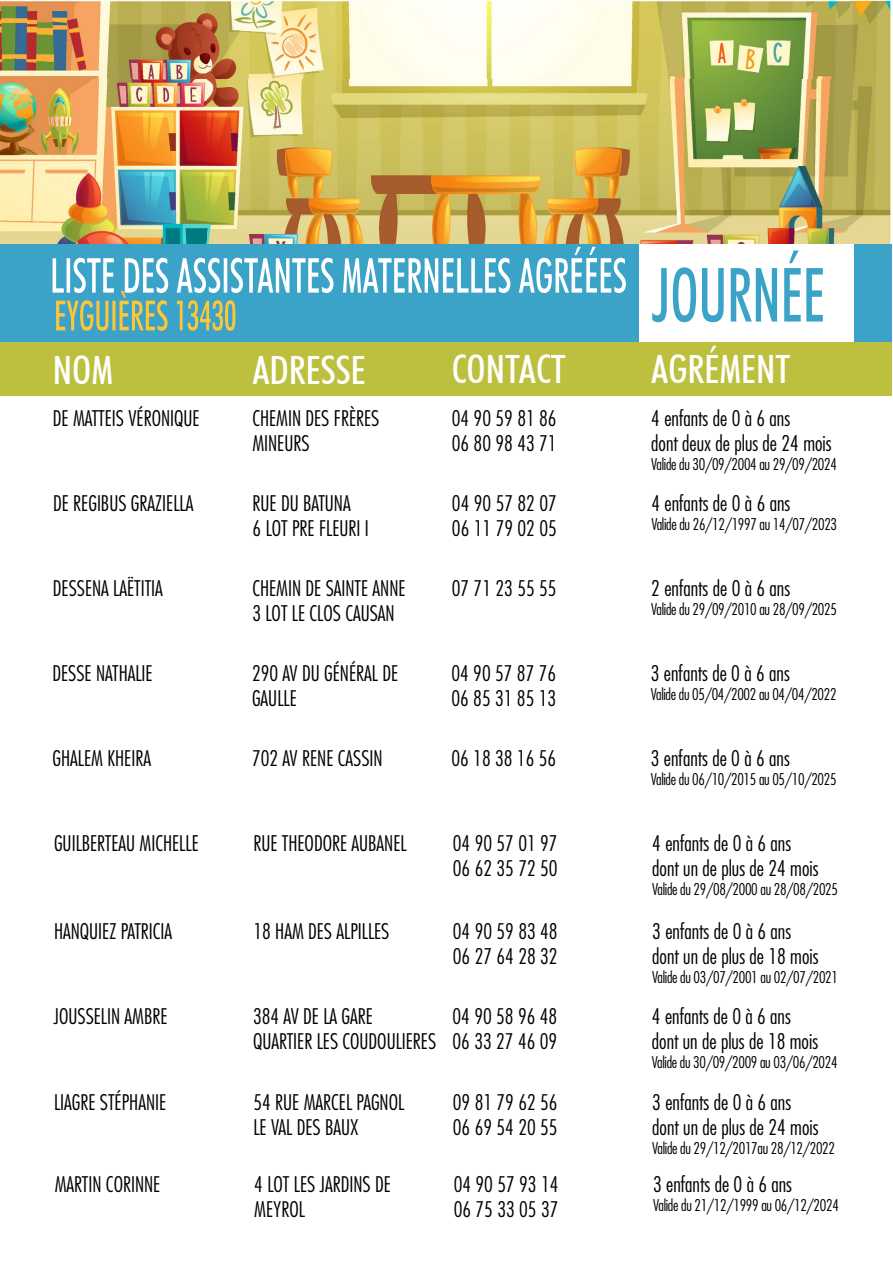
<style>
.page{position:relative;width:893px;height:1263px;background:#fff}
.page>*{position:absolute;margin:0;border:0;box-sizing:border-box;transform-origin:0 0}
.t1{font:500 condensed 39px "Futura BT";color:#fff}
.t2{font:300 condensed 21px/25.2px "Futura";color:#000}
.t3{font:300 condensed 15.75px "Futura";letter-spacing:-.02em;color:#000}
</style>
<div class="page">
<img style="left:0;top:0;width:891px;height:244px">
<div style="left:0;top:244px;width:892px;height:98px;background:#3ba3c7"></div>
<div style="left:0;top:342px;width:892px;height:53px;background:#bdc03e"></div>
<div style="left:639px;top:244px;width:215px;height:98px;background:#fff"></div>
<svg style="left:652px;top:251px;width:171px;height:71px"></svg>
<svg style="left:53px;top:247px;width:573px;height:84px"></svg>
<h1 class="t1" style="left:53px;top:347px;width:62px">NOM</h1>
<h1 class="t1" style="left:252px;top:347px;width:115px">ADRESSE</h1>
<h1 class="t1" style="left:452px;top:345px;width:116px">CONTACT</h1>
<h1 class="t1" style="left:651px;top:345px;width:141px">AGRÉMENT</h1>
<p class="t2" style="left:53px;top:406px;width:148px">DE MATTEIS VÉRONIQUE</p>
<p class="t2" style="left:252px;top:406px;width:129px">CHEMIN DES FRÈRES<br>MINEURS</p>
<p class="t2" style="left:452px;top:406px;width:106px">04 90 59 81 86<br>06 80 98 43 71</p>
<p class="t2" style="left:651px;top:406px;width:182px">4 enfants de 0 à 6 ans<br>dont deux de plus de 24 mois</p>
<p class="t3" style="left:651px;top:455px;width:187px">Valide du 30/09/2004 au 29/09/2024</p>
<p class="t2" style="left:53px;top:491px;width:142px">DE REGIBUS GRAZIELLA</p>
<p class="t2" style="left:253px;top:491px;width:118px">RUE DU BATUNA<br>6 LOT PRE FLEURI I</p>
<p class="t2" style="left:452px;top:491px;width:106px">04 90 57 82 07<br>06 11 79 02 05</p>
<p class="t2" style="left:651px;top:491px;width:140px">4 enfants de 0 à 6 ans</p>
<p class="t3" style="left:651px;top:515px;width:187px">Valide du 26/12/1997 au 14/07/2023</p>
<p class="t2" style="left:53px;top:576px;width:111px">DESSENA LAËTITIA</p>
<p class="t2" style="left:252px;top:576px;width:155px">CHEMIN DE SAINTE ANNE<br>3 LOT LE CLOS CAUSAN</p>
<p class="t2" style="left:452px;top:576px;width:106px">07 71 23 55 55</p>
<p class="t2" style="left:651px;top:576px;width:140px">2 enfants de 0 à 6 ans</p>
<p class="t3" style="left:651px;top:600px;width:187px">Valide du 29/09/2010 au 28/09/2025</p>
<p class="t2" style="left:53px;top:661px;width:102px">DESSE NATHALIE</p>
<p class="t2" style="left:252px;top:661px;width:148px">290 AV DU GÉNÉRAL DE<br>GAULLE</p>
<p class="t2" style="left:451px;top:661px;width:106px">04 90 57 87 76<br>06 85 31 85 13</p>
<p class="t2" style="left:651px;top:661px;width:140px">3 enfants de 0 à 6 ans</p>
<p class="t3" style="left:651px;top:685px;width:187px">Valide du 05/04/2002 au 04/04/2022</p>
<p class="t2" style="left:53px;top:746px;width:100px">GHALEM KHEIRA</p>
<p class="t2" style="left:252px;top:746px;width:132px">702 AV RENE CASSIN</p>
<p class="t2" style="left:451px;top:746px;width:106px">06 18 38 16 56</p>
<p class="t2" style="left:651px;top:746px;width:140px">3 enfants de 0 à 6 ans</p>
<p class="t3" style="left:651px;top:770px;width:187px">Valide du 06/10/2015 au 05/10/2025</p>
<p class="t2" style="left:54px;top:831px;width:146px">GUILBERTEAU MICHELLE</p>
<p class="t2" style="left:253px;top:831px;width:155px">RUE THEODORE AUBANEL</p>
<p class="t2" style="left:453px;top:831px;width:106px">04 90 57 01 97<br>06 62 35 72 50</p>
<p class="t2" style="left:652px;top:831px;width:168px">4 enfants de 0 à 6 ans dont un de plus de 24 mois</p>
<p class="t3" style="left:652px;top:880px;width:187px">Valide du 29/08/2000 au 28/08/2025</p>
<p class="t2" style="left:54px;top:919px;width:120px">HANQUIEZ PATRICIA</p>
<p class="t2" style="left:253px;top:919px;width:138px">18 HAM DES ALPILLES</p>
<p class="t2" style="left:453px;top:919px;width:106px">04 90 59 83 48<br>06 27 64 28 32</p>
<p class="t2" style="left:652px;top:919px;width:168px">3 enfants de 0 à 6 ans dont un de plus de 18 mois</p>
<p class="t3" style="left:652px;top:968px;width:187px">Valide du 03/07/2001 au 02/07/2021</p>
<p class="t2" style="left:54px;top:1004px;width:115px">JOUSSELIN AMBRE</p>
<p class="t2" style="left:253px;top:1004px;width:185px">384 AV DE LA GARE<br>QUARTIER LES COUDOULIERES</p>
<p class="t2" style="left:452px;top:1004px;width:106px">04 90 58 96 48<br>06 33 27 46 09</p>
<p class="t2" style="left:652px;top:1004px;width:168px">4 enfants de 0 à 6 ans dont un de plus de 18 mois</p>
<p class="t3" style="left:652px;top:1053px;width:187px">Valide du 30/09/2009 au 03/06/2024</p>
<p class="t2" style="left:54px;top:1090px;width:114px">LIAGRE STÉPHANIE</p>
<p class="t2" style="left:253px;top:1090px;width:152px">54 RUE MARCEL PAGNOL<br>LE VAL DES BAUX</p>
<p class="t2" style="left:453px;top:1090px;width:106px">09 81 79 62 56<br>06 69 54 20 55</p>
<p class="t2" style="left:652px;top:1090px;width:168px">3 enfants de 0 à 6 ans dont un de plus de 24 mois</p>
<p class="t3" style="left:652px;top:1139px;width:184px">Valide du 29/12/2017au 28/12/2022</p>
<p class="t2" style="left:55px;top:1172px;width:107px">MARTIN CORINNE</p>
<p class="t2" style="left:254px;top:1172px;width:138px">4 LOT LES JARDINS DE<br>MEYROL</p>
<p class="t2" style="left:454px;top:1172px;width:106px">04 90 57 93 14<br>06 75 33 05 37</p>
<p class="t2" style="left:653px;top:1172px;width:140px">3 enfants de 0 à 6 ans</p>
<p class="t3" style="left:653px;top:1196px;width:187px">Valide du 21/12/1999 au 06/12/2024</p>
</div>
